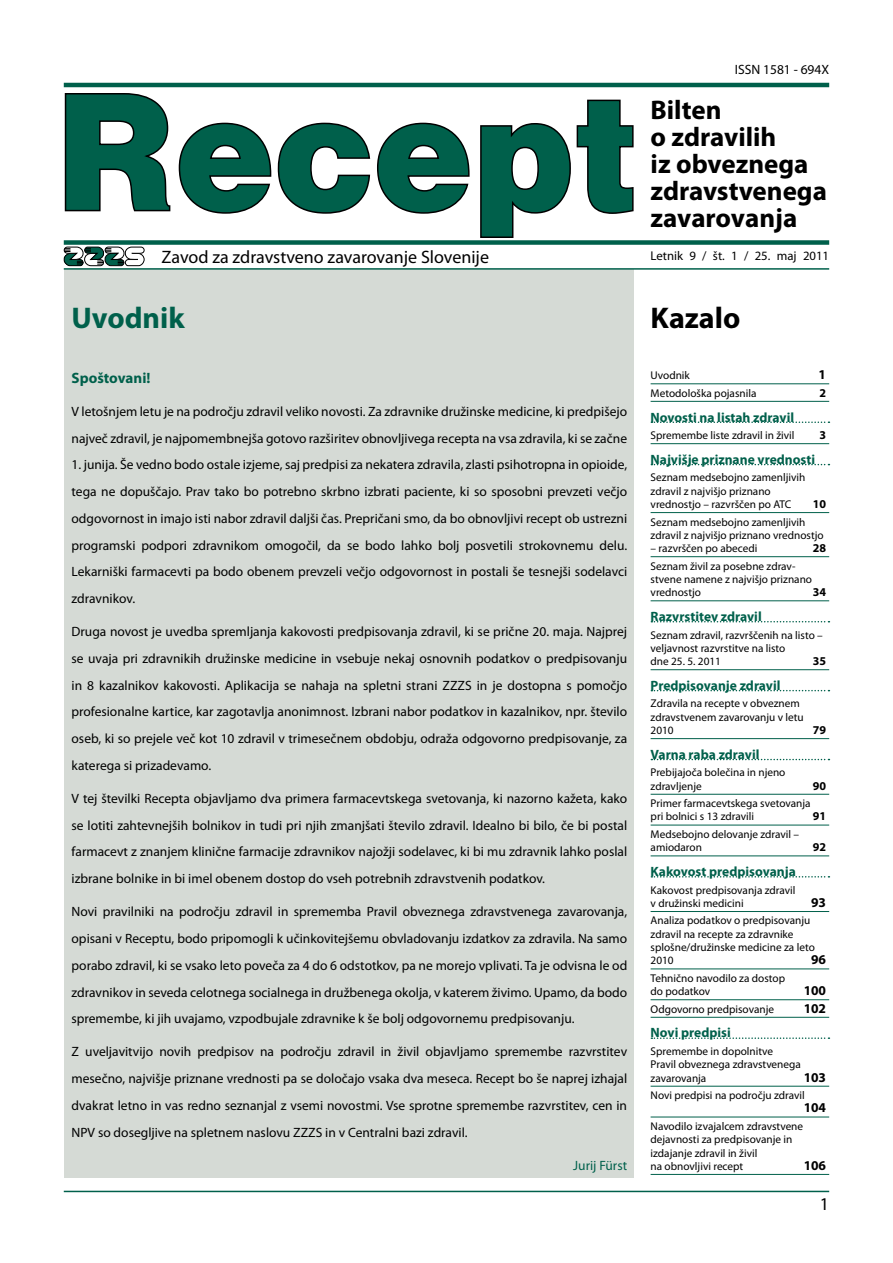
<style>
.page{position:relative;width:893px;height:1263px;background:#fff}
.page>*{position:absolute;margin:0;border:0;box-sizing:border-box;transform-origin:0 0}
.t1{font:700 30px "Myriad Pro";color:#00604b}
.t2{font:700 30px "Myriad Pro";color:#000}
.t3{font:700 27px/27px "Myriad Pro";color:#000}
.t4{font:18px "Myriad Pro";color:#000}
.t5{font:700 15px "Myriad Pro";color:#00604b}
.t6{font:13.5px/26.7px "Myriad Pro";color:#000;text-align:justify}
.t7{font:700 13.5px "Myriad Pro";color:#00604b}
.t8{font:700 13.5px "Myriad Pro";letter-spacing:-.01em;color:#000}
.t9{font:13.5px "Myriad Pro";color:#00604b}
.t10{font:12.75px "Myriad Pro";color:#000}
.t11{font:700 12px "Myriad Pro";color:#000}
.t12{font:11.25px/13.4px "Myriad Pro";color:#000}
</style>
<div class="page">
<hr style="left:64px;top:1191px;width:765px;height:1px;background:#00604b">
<hr style="left:64px;top:83px;width:765px;height:4px;background:#00604b">
<div style="left:64px;top:269px;width:570px;height:909px;background:#d5dad5"></div>
<hr style="left:64px;top:268px;width:765px;height:2px;background:#00604b">
<div style="left:64px;top:240px;width:765px;height:5px;background:#00604b"></div>
<svg style="left:64px;top:93px;width:570px;height:145px"></svg>
<svg style="left:63px;top:246px;width:82px;height:21px"></svg>
<hr style="left:651px;top:383px;width:178px;height:1px;background:#00604b">
<hr style="left:651px;top:401px;width:178px;height:1px;background:#00604b">
<svg style="left:651px;top:421px;width:178px;height:2px"></svg>
<hr style="left:651px;top:443px;width:178px;height:1px;background:#00604b">
<svg style="left:651px;top:464px;width:178px;height:1px"></svg>
<hr style="left:651px;top:512px;width:178px;height:1px;background:#00604b">
<hr style="left:651px;top:556px;width:178px;height:1px;background:#00604b">
<hr style="left:651px;top:600px;width:178px;height:1px;background:#00604b">
<svg style="left:651px;top:621px;width:178px;height:1px"></svg>
<hr style="left:651px;top:669px;width:178px;height:1px;background:#00604b">
<svg style="left:651px;top:690px;width:178px;height:1px"></svg>
<hr style="left:651px;top:738px;width:178px;height:1px;background:#00604b">
<svg style="left:651px;top:759px;width:178px;height:1px"></svg>
<hr style="left:651px;top:794px;width:178px;height:1px;background:#00604b">
<hr style="left:651px;top:825px;width:178px;height:1px;background:#00604b">
<hr style="left:651px;top:855px;width:178px;height:1px;background:#00604b">
<svg style="left:651px;top:876px;width:178px;height:1px"></svg>
<hr style="left:651px;top:911px;width:178px;height:1px;background:#00604b">
<hr style="left:651px;top:968px;width:178px;height:1px;background:#00604b">
<hr style="left:651px;top:999px;width:178px;height:1px;background:#00604b">
<hr style="left:651px;top:1017px;width:178px;height:1px;background:#00604b">
<svg style="left:651px;top:1037px;width:178px;height:2px"></svg>
<hr style="left:651px;top:1086px;width:178px;height:1px;background:#00604b">
<hr style="left:651px;top:1117px;width:178px;height:1px;background:#00604b">
<hr style="left:651px;top:1174px;width:178px;height:1px;background:#00604b">
<p class="t6" style="left:735px;top:56px;width:96px">ISSN 1581 - 694X</p>
<h2 class="t3" style="left:651px;top:96px;width:178px">Bilten<br>o zdravilih<br>iz obveznega zdravstvenega zavarovanja</h2>
<h3 class="t4" style="left:162px;top:245px;width:329px">Zavod za zdravstveno zavarovanje Slovenije</h3>
<p class="t10" style="left:651px;top:248px;width:180px">Letnik 9 / št. 1 / 25. maj 2011</p>
<h1 class="t1" style="left:72px;top:298px;width:115px">Uvodnik</h1>
<h1 class="t2" style="left:651px;top:298px;width:91px">Kazalo</h1>
<p class="t5" style="left:72px;top:368px;width:80px">Spoštovani!</p>
<p class="t6" style="left:72px;top:398px;width:557px">V letošnjem letu je na področju zdravil veliko novosti. Za zdravnike družinske medicine, ki predpišejo največ zdravil, je najpomembnejša gotovo razširitev obnovljivega recepta na vsa zdravila, ki se začne</p>
<p class="t6" style="left:72px;top:451px;width:557px">1. junija. Še vedno bodo ostale izjeme, saj predpisi za nekatera zdravila, zlasti psihotropna in opioide, tega ne dopuščajo. Prav tako bo potrebno skrbno izbrati paciente, ki so sposobni prevzeti večjo odgovornost in imajo isti nabor zdravil daljši čas. Prepričani smo, da bo obnovljivi recept ob ustrezni programski podpori zdravnikom omogočil, da se bodo lahko bolj posvetili strokovnemu delu.<br>Lekarniški farmacevti pa bodo obenem prevzeli večjo odgovornost in postali še tesnejši sodelavci zdravnikov.</p>
<p class="t6" style="left:72px;top:618px;width:557px">Druga novost je uvedba spremljanja kakovosti predpisovanja zdravil, ki se prične 20. maja. Najprej se uvaja pri zdravnikih družinske medicine in vsebuje nekaj osnovnih podatkov o predpisovanju in 8 kazalnikov kakovosti. Aplikacija se nahaja na spletni strani ZZZS in je dostopna s pomočjo profesionalne kartice, kar zagotavlja anonimnost. Izbrani nabor podatkov in kazalnikov, npr. število oseb, ki so prejele več kot 10 zdravil v trimesečnem obdobju, odraža odgovorno predpisovanje, za katerega si prizadevamo.</p>
<p class="t6" style="left:72px;top:785px;width:557px">V tej številki Recepta objavljamo dva primera farmacevtskega svetovanja, ki nazorno kažeta, kako se lotiti zahtevnejših bolnikov in tudi pri njih zmanjšati število zdravil. Idealno bi bilo, če bi postal farmacevt z znanjem klinične farmacije zdravnikov najožji sodelavec, ki bi mu zdravnik lahko poslal izbrane bolnike in bi imel obenem dostop do vseh potrebnih zdravstvenih podatkov.</p>
<p class="t6" style="left:72px;top:898px;width:557px">Novi pravilniki na področju zdravil in sprememba Pravil obveznega zdravstvenega zavarovanja, opisani v Receptu, bodo pripomogli k učinkovitejšemu obvladovanju izdatkov za zdravila. Na samo porabo zdravil, ki se vsako leto poveča za 4 do 6 odstotkov, pa ne morejo vplivati. Ta je odvisna le od zdravnikov in seveda celotnega socialnega in družbenega okolja, v katerem živimo. Upamo, da bodo spremembe, ki jih uvajamo, vzpodbujale zdravnike k še bolj odgovornemu predpisovanju.</p>
<p class="t6" style="left:72px;top:1038px;width:557px">Z uveljavitvijo novih predpisov na področju zdravil in živil objavljamo spremembe razvrstitev mesečno, najvišje priznane vrednosti pa se določajo vsaka dva meseca. Recept bo še naprej izhajal dvakrat letno in vas redno seznanjal z vsemi novostmi. Vse sprotne spremembe razvrstitev, cen in NPV so dosegljive na spletnem naslovu ZZZS in v Centralni bazi zdravil.</p>
<p class="t9" style="left:573px;top:1157px;width:55px">Jurij Fürst</p>
<p class="t12" style="left:651px;top:369px;width:41px">Uvodnik</p>
<p class="t8" style="left:819px;top:366px;width:9px">1</p>
<p class="t12" style="left:651px;top:386px;width:107px">Metodološka pojasnila</p>
<p class="t11" style="left:819px;top:385px;width:8px">2</p>
<p class="t7" style="left:651px;top:408px;width:145px">Novosti na listah zdravil</p>
<p class="t12" style="left:651px;top:428px;width:145px">Spremembe liste zdravil in živil</p>
<p class="t11" style="left:819px;top:427px;width:8px">3</p>
<p class="t7" style="left:651px;top:450px;width:166px">Najvišje priznane vrednosti</p>
<p class="t12" style="left:651px;top:471px;width:156px">Seznam medsebojno zamenljivih zdravil z najvišjo priznano vrednostjo – razvrščen po ATC</p>
<p class="t11" style="left:813px;top:496px;width:15px">10</p>
<p class="t12" style="left:651px;top:515px;width:175px">Seznam medsebojno zamenljivih zdravil z najvišjo priznano vrednostjo</p>
<p class="t12" style="left:651px;top:541px;width:108px">– razvrščen po abecedi</p>
<p class="t11" style="left:813px;top:540px;width:15px">28</p>
<p class="t12" style="left:651px;top:559px;width:163px">Seznam živil za posebne zdrav&shy;stvene namene z najvišjo priznano vrednostjo</p>
<p class="t11" style="left:813px;top:584px;width:15px">34</p>
<p class="t7" style="left:651px;top:608px;width:113px">Razvrstitev zdravil</p>
<p class="t12" style="left:651px;top:628px;width:174px">Seznam zdravil, razvrščenih na listo – veljavnost razvrstitve na listo<br>dne 25. 5. 2011</p>
<p class="t11" style="left:813px;top:653px;width:15px">35</p>
<p class="t7" style="left:651px;top:676px;width:131px">Predpisovanje zdravil</p>
<p class="t12" style="left:651px;top:697px;width:155px">Zdravila na recepte v obveznem zdravstvenem zavarovanju v letu<br>2010</p>
<p class="t7" style="left:651px;top:745px;width:110px">Varna raba zdravil</p>
<p class="t12" style="left:651px;top:766px;width:136px">Prebijajoča bolečina in njeno zdravljenje</p>
<p class="t11" style="left:813px;top:722px;width:15px">79</p>
<p class="t11" style="left:813px;top:778px;width:15px">90</p>
<p class="t12" style="left:651px;top:796px;width:162px">Primer farmacevtskega svetovanja pri bolnici s 13 zdravili</p>
<p class="t11" style="left:813px;top:808px;width:15px">91</p>
<p class="t12" style="left:651px;top:827px;width:150px">Medsebojno delovanje zdravil – amiodaron</p>
<p class="t11" style="left:813px;top:839px;width:15px">92</p>
<p class="t7" style="left:651px;top:863px;width:147px">Kakovost predpisovanja</p>
<p class="t12" style="left:651px;top:883px;width:146px">Kakovost predpisovanja zdravil v družinski medicini</p>
<p class="t8" style="left:811px;top:893px;width:16px">93</p>
<p class="t12" style="left:651px;top:914px;width:166px">Analiza podatkov o predpisovanju zdravil na recepte za zdravnike splošne/družinske medicine za leto<br>2010</p>
<p class="t8" style="left:811px;top:951px;width:16px">96</p>
<p class="t12" style="left:651px;top:971px;width:136px">Tehnično navodilo za dostop do podatkov</p>
<p class="t8" style="left:804px;top:982px;width:24px">100</p>
<p class="t12" style="left:651px;top:1002px;width:125px">Odgovorno predpisovanje</p>
<p class="t8" style="left:804px;top:999px;width:24px">102</p>
<p class="t7" style="left:651px;top:1024px;width:82px">Novi predpisi</p>
<p class="t12" style="left:651px;top:1044px;width:152px">Spremembe in dopolnitve<br>Pravil obveznega zdravstvenega zavarovanja</p>
<p class="t8" style="left:804px;top:1068px;width:24px">103</p>
<p class="t12" style="left:651px;top:1088px;width:156px">Novi predpisi na področju zdravil</p>
<p class="t8" style="left:804px;top:1099px;width:24px">104</p>
<p class="t12" style="left:651px;top:1119px;width:154px">Navodilo izvajalcem zdravstvene dejavnosti za predpisovanje in izdajanje zdravil in živil<br>na obnovljivi recept</p>
<p class="t8" style="left:804px;top:1156px;width:24px">106</p>
<h3 class="t4" style="left:820px;top:1192px;width:11px">1</h3>
</div>
